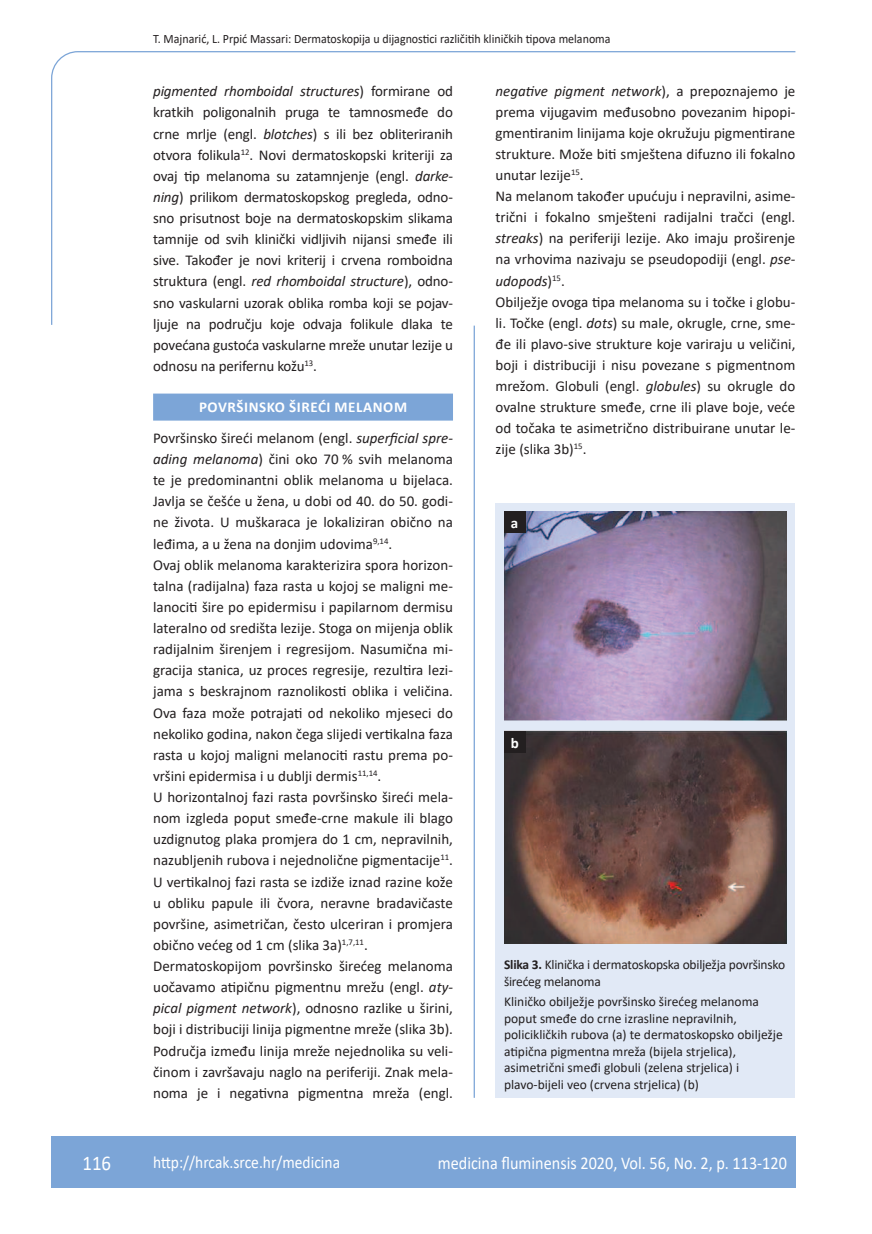
<style>
.page{position:relative;width:872px;height:1234px;background:#fff}
.page>*{position:absolute;margin:0;border:0;box-sizing:border-box;transform-origin:0 0}
.t1{font:21px "Calibri";color:#fff;scale:.9 1}
.t2{font:18px "Calibri";color:#fff;scale:.9 1}
.t3{font:17.25px "Calibri";color:#fff;scale:.9 1}
.osnovni_tekst{font:15px/21.1px "Calibri";color:#231f20;text-align:justify}
.naslov_ruler{font:700 15px "Calibri";letter-spacing:.04em;color:#fff}
.slika{font:700 15px "Calibri";color:#fff}
.potpis_slika{font:13.5px/16.5px "Calibri";color:#231f20}
.glava{font:12.75px "Calibri";color:#231f20;scale:.94 1}
.s1{font-style:italic}
.s2{font-weight:700}
</style>
<div class="page">
<svg style="left:51px;top:51px;width:745px;height:274px"></svg>
<hr style="left:473px;top:325px;width:2px;height:772px;background:#7ca5d7">
<div style="left:51px;top:1135px;width:744px;height:51px;background:#7ca5d7"></div>
<div style="left:153px;top:393px;width:300px;height:27px;background:#7ca5d7"></div>
<div style="left:495px;top:502px;width:300px;height:595px;background:#e1e9f6"></div>
<img style="left:504px;top:511px;width:282px;height:432px">
<div style="left:504px;top:511px;width:21px;height:22px;background:#231f20"></div>
<div style="left:504px;top:731px;width:21px;height:21px;background:#231f20"></div>
<p class="glava" style="left:153px;top:29px;width:488px">T. Majnarić, L. Prpić Massari: Dermatoskopija u dijagnostici različitih kliničkih tipova melanoma</p>
<p class="osnovni_tekst" style="left:153px;top:80px;width:301px"><span class="s1">pigmented rhomboidal structures</span>) formirane od kratkih poligonalnih pruga te tamnosmeđe do crne mrlje (engl. <span class="s1">blotches</span>) s ili bez obliteriranih otvora folikula<sup>12</sup>. Novi dermatoskopski kriteriji za ovaj tip melanoma su zatamnjenje (engl. <span class="s1">darke&shy;ning</span>) prilikom dermatoskopskog pregleda, odno&shy;sno prisutnost boje na dermatoskopskim slikama tamnije od svih klinički vidljivih nijansi smeđe ili sive. Također je novi kriterij i crvena romboidna struktura (engl. <span class="s1">red rhomboidal structure</span>), odno&shy;sno vaskularni uzorak oblika romba koji se pojav&shy;ljuje na području koje odvaja folikule dlaka te povećana gustoća vaskularne mreže unutar lezije u odnosu na perifernu kožu<sup>13</sup>.</p>
<p class="naslov_ruler" style="left:199px;top:396px;width:210px">POVRŠINSKO ŠIREĆI MELANOM</p>
<p class="osnovni_tekst" style="left:153px;top:427px;width:301px">Površinsko šireći melanom (engl. <span class="s1">superficial spre&shy;ading melanoma</span>) čini oko 70 % svih melanoma te je predominantni oblik melanoma u bijelaca.<br>Javlja se češće u žena, u dobi od 40. do 50. godi&shy;ne života. U muškaraca je lokaliziran obično na leđima, a u žena na donjim udovima<sup>9,14</sup>.</p>
<p class="osnovni_tekst" style="left:153px;top:553px;width:301px">Ovaj oblik melanoma karakterizira spora horizon&shy;talna (radijalna) faza rasta u kojoj se maligni me&shy;lanociti šire po epidermisu i papilarnom dermisu lateralno od središta lezije. Stoga on mijenja oblik radijalnim širenjem i regresijom. Nasumična mi&shy;gracija stanica, uz proces regresije, rezultira lezi&shy;jama s beskrajnom raznolikosti oblika i veličina.<br>Ova faza može potrajati od nekoliko mjeseci do nekoliko godina, nakon čega slijedi vertikalna faza rasta u kojoj maligni melanociti rastu prema po&shy;vršini epidermisa i u dublji dermis<sup>11,14</sup>.</p>
<p class="osnovni_tekst" style="left:153px;top:786px;width:301px">U horizontalnoj fazi rasta površinsko šireći mela&shy;nom izgleda poput smeđe-crne makule ili blago uzdignutog plaka promjera do 1 cm, nepravilnih, nazubljenih rubova i nejednolične pigmentacije<sup>11</sup>.<br>U vertikalnoj fazi rasta se izdiže iznad razine kože u obliku papule ili čvora, neravne bradavičaste površine, asimetričan, često ulceriran i promjera obično većeg od 1 cm (slika 3a)<sup>1,7,11</sup>.</p>
<p class="osnovni_tekst" style="left:153px;top:954px;width:301px">Dermatoskopijom površinsko širećeg melanoma uočavamo atipičnu pigmentnu mrežu (engl. <span class="s1">aty&shy;pical pigment network</span>), odnosno razlike u širini, boji i distribuciji linija pigmentne mreže (slika 3b).<br>Područja između linija mreže nejednolika su veli&shy;činom i završavaju naglo na periferiji. Znak mela&shy;noma je i negativna pigmentna mreža (engl.</p>
<p class="osnovni_tekst" style="left:495px;top:80px;width:301px"><span class="s1">negative pigment network</span>), a prepoznajemo je prema vijugavim međusobno povezanim hipopi&shy;gmentiranim linijama koje okružuju pigmentirane strukture. Može biti smještena difuzno ili fokalno unutar lezije<sup>15</sup>.</p>
<p class="osnovni_tekst" style="left:495px;top:185px;width:301px">Na melanom također upućuju i nepravilni, asime&shy;trični i fokalno smješteni radijalni tračci (engl. <span class="s1">streaks</span>) na periferiji lezije. Ako imaju proširenje na vrhovima nazivaju se pseudopodiji (engl. <span class="s1">pse&shy;udopods</span>)<sup>15</sup>.</p>
<p class="osnovni_tekst" style="left:495px;top:290px;width:301px">Obilježje ovoga tipa melanoma su i točke i globu&shy;li. Točke (engl. <span class="s1">dots</span>) su male, okrugle, crne, sme&shy;đe ili plavo-sive strukture koje variraju u veličini, boji i distribuciji i nisu povezane s pigmentnom mrežom. Globuli (engl. <span class="s1">globules</span>) su okrugle do ovalne strukture smeđe, crne ili plave boje, veće od točaka te asimetrično distribuirane unutar le&shy;zije (slika 3b)<sup>15</sup>.</p>
<p class="slika" style="left:511px;top:512px;width:9px">a</p>
<p class="slika" style="left:510px;top:732px;width:10px">b</p>
<p class="potpis_slika" style="left:504px;top:955px;width:282px"><span class="s2">Slika 3.</span> Klinička i dermatoskopska obilježja površinsko širećeg melanoma</p>
<p class="potpis_slika" style="left:504px;top:992px;width:280px">Kliničko obilježje površinsko širećeg melanoma poput smeđe do crne izrasline nepravilnih, poli--cikličkih rubova (a) te dermatoskopsko obilježje atipična pigmentna mreža (bijela strjelica), asimetrični smeđi globuli (zelena strjelica) i plavo-bijeli veo (crvena strjelica) (b)</p>
<p class="t1" style="left:82px;top:1147px;width:33px">116</p>
<p class="t3" style="left:153px;top:1149px;width:209px">http://hrcak.srce.hr/medicina</p>
<p class="t2" style="left:438px;top:1149px;width:389px">medicina fluminensis 2020, Vol. 56, No. 2, p. 113-120</p>
</div>
